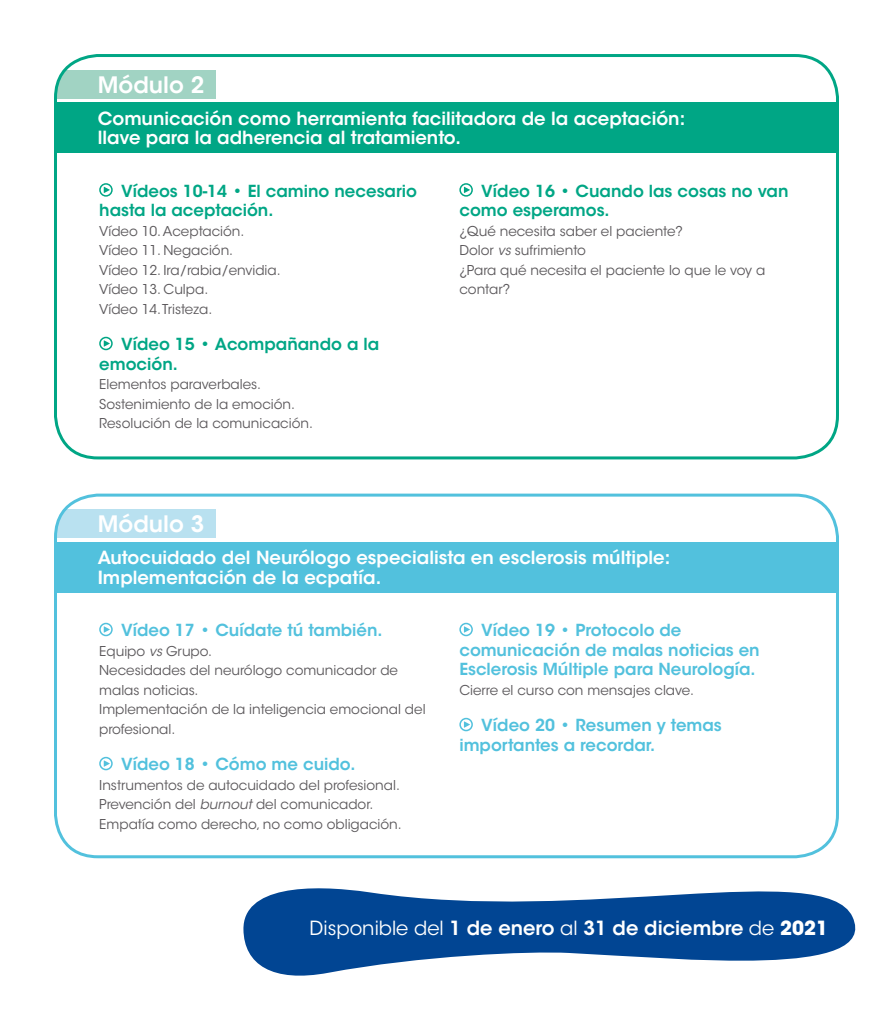
<style>
.page{position:relative;width:893px;height:1021px;background:#fff}
.page>*{position:absolute;margin:0;border:0;box-sizing:border-box;transform-origin:0 0}
.t1{font:600 22.5px "ITC Avant Garde Std";color:#fff}
.t2{font:600 19.35px "ITC Avant Garde Std";color:#fff}
.t3{font:600 18px/19.5px "ITC Avant Garde Std";color:#fff}
.t4{font:600 16.5px/19.5px "ITC Avant Garde Std";color:#52c1dd}
.t5{font:600 16.5px/19.5px "ITC Avant Garde Std";color:#00a685}
.t6{font:13.5px/19.5px "ITC Avant Garde Std";color:#5b585b}
.s1{font-style:italic}
.s2{font-weight:400}
.s3{font-weight:700}
</style>
<div class="page">
<svg style="left:243px;top:858px;width:613px;height:118px;fill:#014593"></svg>
<div style="left:56px;top:102px;width:781px;height:51px;background:#00a685"></div>
<div style="left:56px;top:70px;width:160px;height:29px;background:#a1d3c3"></div>
<div style="left:54px;top:54px;width:785px;height:405px;border:3px solid #00a685;border-radius:43px"></div>
<div style="left:56px;top:542px;width:781px;height:50px;background:#52c1dd"></div>
<div style="left:56px;top:509px;width:160px;height:29px;background:#b9e1f0"></div>
<div style="left:54px;top:493px;width:785px;height:365px;border:3px solid #52c1dd;border-radius:43px"></div>
<div style="left:99px;top:183px;width:14px;height:14px;border:2px solid #00a685;border-radius:50%"></div>
<svg style="left:104px;top:186px;width:6px;height:7px"></svg>
<div style="left:99px;top:337px;width:14px;height:13px;border:2px solid #00a685;border-radius:50%"></div>
<svg style="left:104px;top:340px;width:6px;height:7px"></svg>
<div style="left:459px;top:183px;width:14px;height:14px;border:2px solid #00a685;border-radius:50%"></div>
<svg style="left:464px;top:186px;width:6px;height:7px"></svg>
<div style="left:99px;top:622px;width:14px;height:14px;border:2px solid #52c1dd;border-radius:50%"></div>
<svg style="left:104px;top:626px;width:6px;height:6px"></svg>
<div style="left:99px;top:756px;width:14px;height:14px;border:2px solid #52c1dd;border-radius:50%"></div>
<svg style="left:104px;top:760px;width:6px;height:7px"></svg>
<div style="left:459px;top:622px;width:14px;height:14px;border:2px solid #52c1dd;border-radius:50%"></div>
<svg style="left:464px;top:626px;width:6px;height:6px"></svg>
<div style="left:459px;top:717px;width:14px;height:14px;border:2px solid #52c1dd;border-radius:50%"></div>
<svg style="left:464px;top:721px;width:6px;height:7px"></svg>
<h1 class="t1" style="left:98px;top:70px;width:108px">Módulo 2</h1>
<h3 class="t3" style="left:98px;top:108px;width:589px">Comunicación como herramienta facilitadora de la aceptación: llave para la adherencia al tratamiento.</h3>
<p class="t5" style="left:99px;top:181px;width:319px;text-indent:22px">Vídeos 10-14 • El camino necesario hasta la aceptación.</p>
<p class="t6" style="left:99px;top:221px;width:183px">Vídeo 10. Aceptación.<br>Vídeo 11. Negación.<br>Vídeo 12. Ira/rabia/envidia.<br>Vídeo 13. Culpa.<br>Vídeo 14. Tristeza.</p>
<p class="t5" style="left:99px;top:334px;width:282px;text-indent:22px">Vídeo 15 • Acompañando a la emoción.</p>
<p class="t6" style="left:99px;top:375px;width:215px">Elementos paraverbales.<br>Sostenimiento de la emoción.<br>Resolución de la comunicación.</p>
<p class="t5" style="left:459px;top:181px;width:331px;text-indent:22px">Vídeo 16 • Cuando las cosas no van como esperamos.</p>
<p class="t6" style="left:459px;top:221px;width:307px">¿Qué necesita saber el paciente?<br>Dolor <span class="s1">vs</span> sufrimiento<br>¿Para qué necesita el paciente lo que le voy a contar?</p>
<h1 class="t1" style="left:98px;top:510px;width:108px">Módulo 3</h1>
<h3 class="t3" style="left:98px;top:548px;width:574px">Autocuidado del Neurólogo especialista en esclerosis múltiple:<br>Implementación de la ecpatía.</h3>
<p class="t4" style="left:121px;top:620px;width:263px">Vídeo 17 • Cuídate tú también.</p>
<p class="t6" style="left:99px;top:641px;width:328px">Equipo <span class="s1">vs</span> Grupo.<br>Necesidades del neurólogo comunicador de malas noticias.<br>Implementación de la inteligencia emocional del profesional.</p>
<p class="t4" style="left:121px;top:754px;width:236px">Vídeo 18 • Cómo me cuido.</p>
<p class="t6" style="left:99px;top:775px;width:304px">Instrumentos de autocuidado del profesional.<br>Prevención del <span class="s1">burnout</span> del comunicador.<br>Empatía como derecho, no como obligación.</p>
<p class="t4" style="left:459px;top:620px;width:302px;text-indent:22px">Vídeo 19 • Protocolo de comunicación de malas noticias en<br>Esclerosis Múltiple para Neurología.</p>
<p class="t6" style="left:459px;top:680px;width:236px">Cierre el curso con mensajes clave.</p>
<p class="t4" style="left:459px;top:715px;width:264px;text-indent:22px">Vídeo 20 • Resumen y temas importantes a recordar.</p>
<h2 class="t2" style="left:310px;top:915px;width:520px"><span class="s2">Disponible del</span> 1 de enero <span class="s2">al</span> 31 de diciembre <span class="s2">de</span> <span class="s3">2021</span></h2>
</div>
